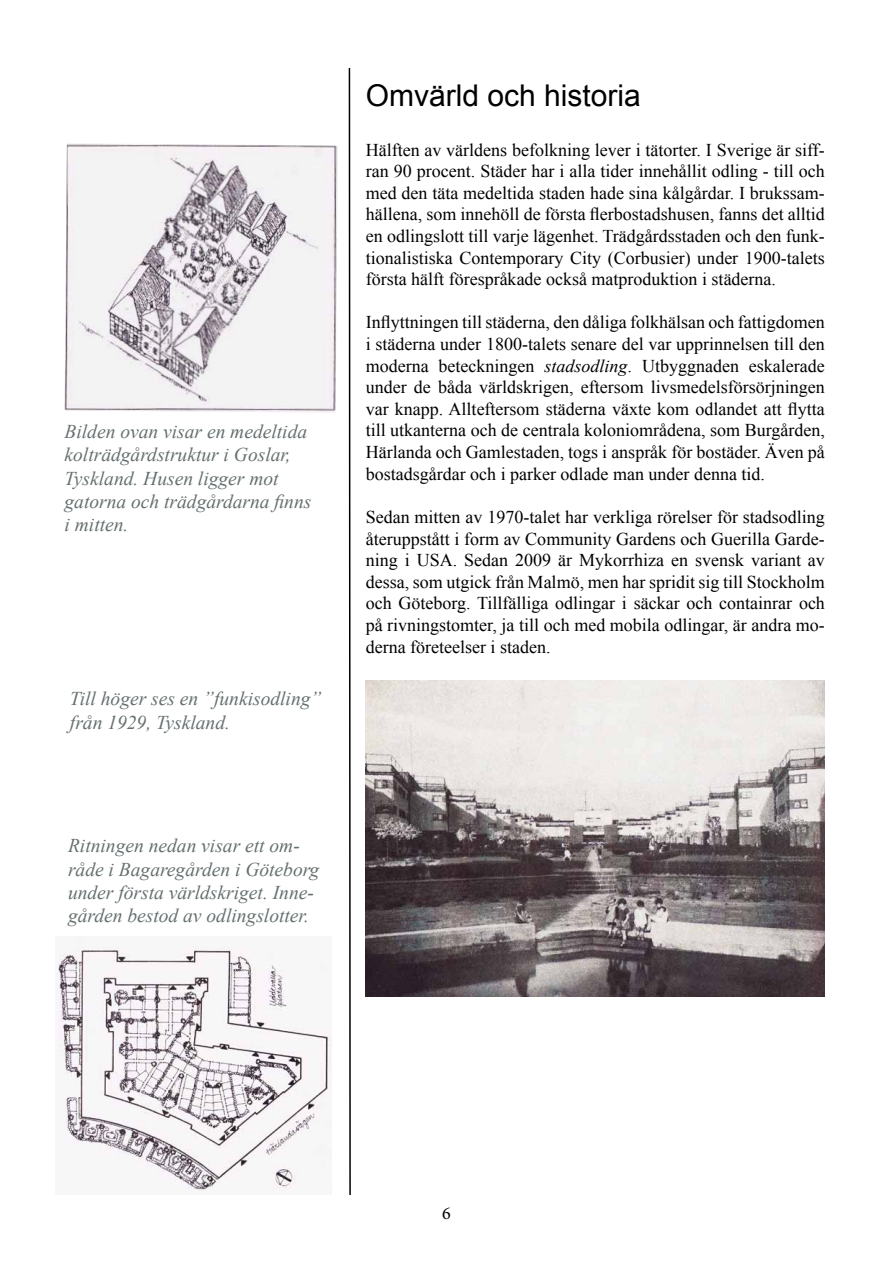
<style>
.page{position:relative;width:893px;height:1263px;background:#fff}
.page>*{position:absolute;margin:0;border:0;box-sizing:border-box;transform-origin:0 0}
.t1{font:30px "Arial";color:#000}
.t2{font:italic 19.5px/23.4px "Times New Roman";color:#656f6f}
.t3{font:18px/21.6px "Times New Roman";color:#000;text-align:justify}
.t4{font:18px "Minion Pro";color:#000}
.s1{font-style:italic}
</style>
<div class="page">
<svg style="left:348px;top:68px;width:3px;height:1127px"></svg>
<img style="left:65px;top:143px;width:273px;height:270px">
<img style="left:366px;top:680px;width:459px;height:317px">
<img style="left:56px;top:947px;width:276px;height:243px">
<p class="t2" style="left:65px;top:419px;width:248px">Bilden ovan visar en medeltida kolträdgårdstruktur i Goslar,<br>Tyskland. Husen ligger mot gatorna och trädgårdarna finns i mitten.</p>
<p class="t2" style="left:70px;top:686px;width:253px">Till höger ses en ”funkisodling” från 1929, Tyskland.</p>
<p class="t2" style="left:68px;top:833px;width:253px">Ritningen nedan visar ett om&shy;råde i Bagaregården i Göteborg under första världskriget. Inne&shy;gården bestod av odlingslotter.</p>
<h1 class="t1" style="left:366px;top:76px;width:277px">Omvärld och historia</h1>
<p class="t3" style="left:366px;top:139px;width:461px">Hälften av världens befolkning lever i tätorter. I Sverige är siff&shy;ran 90 procent. Städer har i alla tider innehållit odling - till och med den täta medeltida staden hade sina kålgårdar. I brukssam&shy;hällena, som innehöll de första flerbostadshusen, fanns det alltid en odlingslott till varje lägenhet. Trädgårdsstaden och den funk&shy;tionalistiska Contemporary City (Corbusier) under 1900-talets första hälft förespråkade också matproduktion i städerna.</p>
<p class="t3" style="left:366px;top:311px;width:461px">Inflyttningen till städerna, den dåliga folkhälsan och fattigdomen i städerna under 1800-talets senare del var upprinnelsen till den moderna beteckningen <span class="s1">stadsodling</span>. Utbyggnaden eskalerade under de båda världskrigen, eftersom livsmedelsförsörjningen var knapp. Allteftersom städerna växte kom odlandet att flytta till utkanterna och de centrala koloniområdena, som Burgården, Härlanda och Gamlestaden, togs i anspråk för bostäder. Även på bostadsgårdar och i parker odlade man under denna tid.</p>
<p class="t3" style="left:366px;top:506px;width:461px">Sedan mitten av 1970-talet har verkliga rörelser för stadsodling återuppstått i form av Community Gardens och Guerilla Garde&shy;ning i USA. Sedan 2009 är Mykorrhiza en svensk variant av dessa, som utgick från Malmö, men har spridit sig till Stockholm och Göteborg. Tillfälliga odlingar i säckar och containrar och på rivningstomter, ja till och med mobila odlingar, är andra mo&shy;derna företeelser i staden.</p>
<p class="t4" style="left:442px;top:1201px;width:10px">6</p>
</div>
